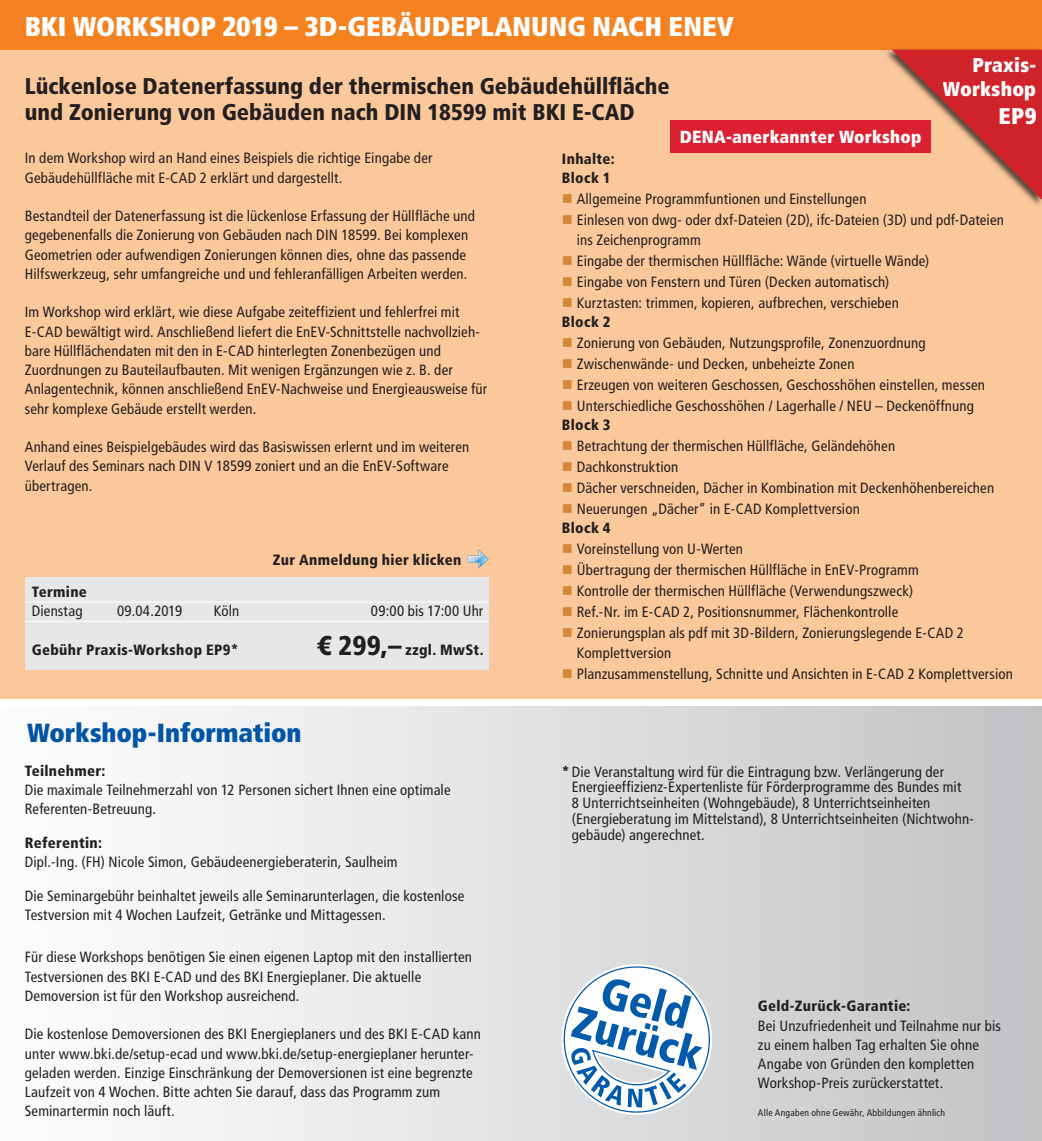
<style>
.page{position:relative;width:1042px;height:1141px;background:#fff}
.page>*{position:absolute;margin:0;border:0;box-sizing:border-box;transform-origin:0 0}
.t1{font:900 condensed 27.12px "Frutiger LT";color:#fff}
.t2{font:900 condensed 26.25px "Frutiger LT";letter-spacing:-.005em;color:#0154a6}
.t3{font:900 condensed 22.75px/26.2px "Frutiger LT";color:#231f20}
.t4{font:900 condensed 22.75px "Frutiger LT";color:#fff}
.t5{font:900 condensed 19.95px "Frutiger LT";letter-spacing:.01em;color:#fff}
.t6{font:900 condensed 17.5px "Frutiger LT";letter-spacing:.015em;color:#fff}
.Termine-Tab{font:condensed 14.88px/19.2px "Frutiger LT";letter-spacing:.01em;color:#231f20}
.t7{font:900 condensed 14.88px "Frutiger LT";letter-spacing:.02em;color:#231f20}
.t8{font:condensed 9.62px "Frutiger LT";letter-spacing:.02em;color:#231f20}
.s1{font-size:27.12px}
.s2{color:#d5863a}
.s3{font-weight:900}
</style>
<div class="page">
<div style="left:0;top:0;width:1042px;height:698px;background:#fbc89b"></div>
<div style="left:0;top:0;width:1042px;height:50px;background:#f58220"></div>
<div style="left:0;top:706px;width:1042px;height:435px;background:linear-gradient(to right,#fff,#c3c4c6)"></div>
<div style="left:25px;top:578px;width:464px;height:92px;background:#e6e7e9"></div>
<hr style="left:25px;top:602px;width:464px;height:1px;background:#fff">
<hr style="left:25px;top:621px;width:464px;height:1px;background:#fff">
<svg style="left:468px;top:549px;width:21px;height:20px"></svg>
<div style="left:670px;top:120px;width:260px;height:32px;background:#da2031"></div>
<div style="left:883px;top:48px;width:159px;height:160px;background:#231f20;opacity:.75"></div>
<svg style="left:892px;top:50px;width:150px;height:150px"></svg>
<svg style="left:551px;top:954px;width:172px;height:171px"></svg>
<p class="t1" style="left:25px;top:10px;width:710px">BKI WORKSHOP 2019 – 3D-GEBÄUDEPLANUNG NACH ENEV</p>
<p class="t3" style="left:25px;top:73px;width:646px">Lückenlose Datenerfassung der thermischen Gebäudehüllfläche und Zonierung von Gebäuden nach DIN 18599 mit BKI E-CAD</p>
<p class="t6" style="left:680px;top:126px;width:243px">DENA-anerkannter Workshop</p>
<p class="t5" style="left:972px;top:53px;width:65px">Praxis-</p>
<p class="t5" style="left:943px;top:77px;width:95px">Workshop</p>
<p class="t4" style="left:998px;top:102px;width:39px">EP9</p>
<p class="Termine-Tab" style="left:25px;top:149px;width:409px">In dem Workshop wird an Hand eines Beispiels die richtige Eingabe der<br>Gebäudehüllfläche mit E-CAD 2 erklärt und dargestellt.</p>
<p class="Termine-Tab" style="left:25px;top:206px;width:452px">Bestandteil der Datenerfassung ist die lückenlose Erfassung der Hüllfläche und gegebenenfalls die Zonierung von Gebäuden nach DIN 18599. Bei komplexen Geometrien oder aufwendigen Zonierungen können dies, ohne das passende Hilfswerkzeug, sehr umfangreiche und und fehleranfälligen Arbeiten werden.</p>
<p class="Termine-Tab" style="left:25px;top:303px;width:464px">Im Workshop wird erklärt, wie diese Aufgabe zeiteffizient und fehlerfrei mit E-CAD bewältigt wird. Anschließend liefert die EnEV-Schnittstelle nachvollzieh&shy;bare Hüllflächendaten mit den in E-CAD hinterlegten Zonenbezügen und Zuordnungen zu Bauteilaufbauten. Mit wenigen Ergänzungen wie z. B. der Anlagentechnik, können anschließend EnEV-Nachweise und Energieausweise für sehr komplexe Gebäude erstellt werden.</p>
<p class="Termine-Tab" style="left:25px;top:437px;width:446px">Anhand eines Beispielgebäudes wird das Basiswissen erlernt und im weiteren<br>Verlauf des Seminars nach DIN V 18599 zoniert und an die EnEV-Software übertragen.</p>
<p class="t7" style="left:273px;top:550px;width:190px">Zur Anmeldung hier klicken</p>
<p class="t7" style="left:32px;top:583px;width:57px">Termine</p>
<p class="Termine-Tab" style="left:32px;top:602px;width:52px">Dienstag</p>
<p class="Termine-Tab" style="left:117px;top:602px;width:67px">09.04.2019</p>
<p class="Termine-Tab" style="left:214px;top:602px;width:27px">Köln</p>
<p class="Termine-Tab" style="left:371px;top:602px;width:114px">09:00 bis 17:00 Uhr</p>
<p class="t7" style="left:32px;top:641px;width:208px">Gebühr Praxis-Workshop EP9*</p>
<p class="t7" style="left:317px;top:641px;width:168px"><span class="s1">€ 299,–</span> zzgl. MwSt.</p>
<p class="t2" style="left:27px;top:717px;width:276px">Workshop-Information</p>
<p class="t7" style="left:25px;top:762px;width:82px">Teilnehmer:</p>
<p class="Termine-Tab" style="left:25px;top:780px;width:427px">Die maximale Teilnehmerzahl von 12 Personen sichert Ihnen eine optimale</p>
<p class="Termine-Tab" style="left:25px;top:800px;width:133px">Referenten-Betreuung.</p>
<p class="t7" style="left:25px;top:833px;width:79px">Referentin:</p>
<p class="Termine-Tab" style="left:25px;top:852px;width:374px">Dipl.-Ing. (FH) Nicole Simon, Gebäudeenergieberaterin, Saulheim</p>
<p class="Termine-Tab" style="left:25px;top:886px;width:441px">Die Seminargebühr beinhaltet jeweils alle Seminarunterlagen, die kostenlose<br>Testversion mit 4 Wochen Laufzeit, Getränke und Mittagessen.</p>
<p class="Termine-Tab" style="left:25px;top:948px;width:449px">Für diese Workshops benötigen Sie einen eigenen Laptop mit den installierten<br>Testversionen des BKI E-CAD und des BKI Energieplaner. Die aktuelle<br>Demoversion ist für den Workshop ausreichend.</p>
<p class="Termine-Tab" style="left:25px;top:1025px;width:458px">Die kostenlose Demoversionen des BKI Energieplaners und des BKI E-CAD kann unter www.bki.de/setup-ecad und www.bki.de/setup-energieplaner herunter&shy;geladen werden. Einzige Einschränkung der Demoversionen ist eine begrenzte Laufzeit von 4 Wochen. Bitte achten Sie darauf, dass das Programm zum Seminartermin noch läuft.</p>
<p class="t7" style="left:562px;top:150px;width:54px">Inhalte:</p>
<p class="t7" style="left:562px;top:169px;width:50px">Block 1</p>
<p class="Termine-Tab" style="left:562px;top:190px;width:306px"><span class="s2">■</span> Allgemeine Programmfuntionen und Einstellungen</p>
<p class="Termine-Tab" style="left:577px;top:211px;width:429px;text-indent:-15px"><span class="s2">■</span> Einlesen von dwg- oder dxf-Dateien (2D), ifc-Dateien (3D) und pdf-Dateien ins Zeichenprogramm</p>
<p class="Termine-Tab" style="left:562px;top:251px;width:369px"><span class="s2">■</span> Eingabe der thermischen Hüllfläche: Wände (virtuelle Wände)</p>
<p class="Termine-Tab" style="left:562px;top:272px;width:329px"><span class="s2">■</span> Eingabe von Fenstern und Türen (Decken automatisch)</p>
<p class="Termine-Tab" style="left:562px;top:293px;width:338px"><span class="s2">■</span> Kurztasten: trimmen, kopieren, aufbrechen, verschieben</p>
<p class="t7" style="left:562px;top:313px;width:50px">Block 2</p>
<p class="Termine-Tab" style="left:562px;top:333px;width:365px"><span class="s2">■</span> Zonierung von Gebäuden, Nutzungsprofile, Zonenzuordnung</p>
<p class="Termine-Tab" style="left:562px;top:354px;width:294px"><span class="s2">■</span> Zwischenwände- und Decken, unbeheizte Zonen</p>
<p class="Termine-Tab" style="left:562px;top:375px;width:424px"><span class="s2">■</span> Erzeugen von weiteren Geschossen, Geschosshöhen einstellen, messen</p>
<p class="Termine-Tab" style="left:562px;top:396px;width:413px"><span class="s2">■</span> Unterschiedliche Geschosshöhen / Lagerhalle / NEU – Deckenöffnung</p>
<p class="t7" style="left:562px;top:416px;width:50px">Block 3</p>
<p class="Termine-Tab" style="left:562px;top:437px;width:335px"><span class="s2">■</span> Betrachtung der thermischen Hüllfläche, Geländehöhen</p>
<p class="Termine-Tab" style="left:562px;top:458px;width:118px"><span class="s2">■</span> Dachkonstruktion</p>
<p class="Termine-Tab" style="left:562px;top:479px;width:434px"><span class="s2">■</span> Dächer verschneiden, Dächer in Kombination mit Deckenhöhenbereichen</p>
<p class="Termine-Tab" style="left:562px;top:500px;width:299px"><span class="s2">■</span> Neuerungen „Dächer“ in E-CAD Komplettversion</p>
<p class="t7" style="left:562px;top:519px;width:50px">Block 4</p>
<p class="Termine-Tab" style="left:562px;top:540px;width:183px"><span class="s2">■</span> Voreinstellung von U-Werten</p>
<p class="Termine-Tab" style="left:562px;top:561px;width:358px"><span class="s2">■</span> Übertragung der thermischen Hüllfläche in EnEV-Programm</p>
<p class="Termine-Tab" style="left:562px;top:582px;width:353px"><span class="s2">■</span> Kontrolle der thermischen Hüllfläche (Verwendungszweck)</p>
<p class="Termine-Tab" style="left:562px;top:603px;width:338px"><span class="s2">■</span> Ref.-Nr. im E-CAD 2, Positionsnummer, Flächenkontrolle</p>
<p class="Termine-Tab" style="left:577px;top:624px;width:389px;text-indent:-15px"><span class="s2">■</span> Zonierungsplan als pdf mit 3D-Bildern, Zonierungslegende E-CAD 2<br>Komplettversion</p>
<p class="Termine-Tab" style="left:562px;top:664px;width:453px"><span class="s2">■</span> Planzusammenstellung, Schnitte und Ansichten in E-CAD 2 Komplettversion</p>
<p class="Termine-Tab" style="left:572px;top:764px;width:391px;line-height:15.8px;text-indent:-10px"><span class="s3">*</span> Die Veranstaltung wird für die Eintragung bzw. Verlängerung der<br>Energieeffizienz-Expertenliste für Förderprogramme des Bundes mit</p>
<p class="Termine-Tab" style="left:572px;top:795px;width:403px;line-height:15.8px">8 Unterrichtseinheiten (Wohngebäude), 8 Unterrichtseinheiten (Energieberatung im Mittelstand), 8 Unterrichtseinheiten (Nichtwohn&shy;gebäude) angerechnet.</p>
<p class="t7" style="left:758px;top:997px;width:154px">Geld-Zurück-Garantie:</p>
<p class="Termine-Tab" style="left:758px;top:1016px;width:244px">Bei Unzufriedenheit und Teilnahme nur bis zu einem halben Tag erhalten Sie ohne Angabe von Gründen den kompletten Workshop-Preis zurückerstattet.</p>
<p class="t8" style="left:758px;top:1107px;width:189px">Alle Angaben ohne Gewähr, Abbildungen ähnlich</p>
</div>
